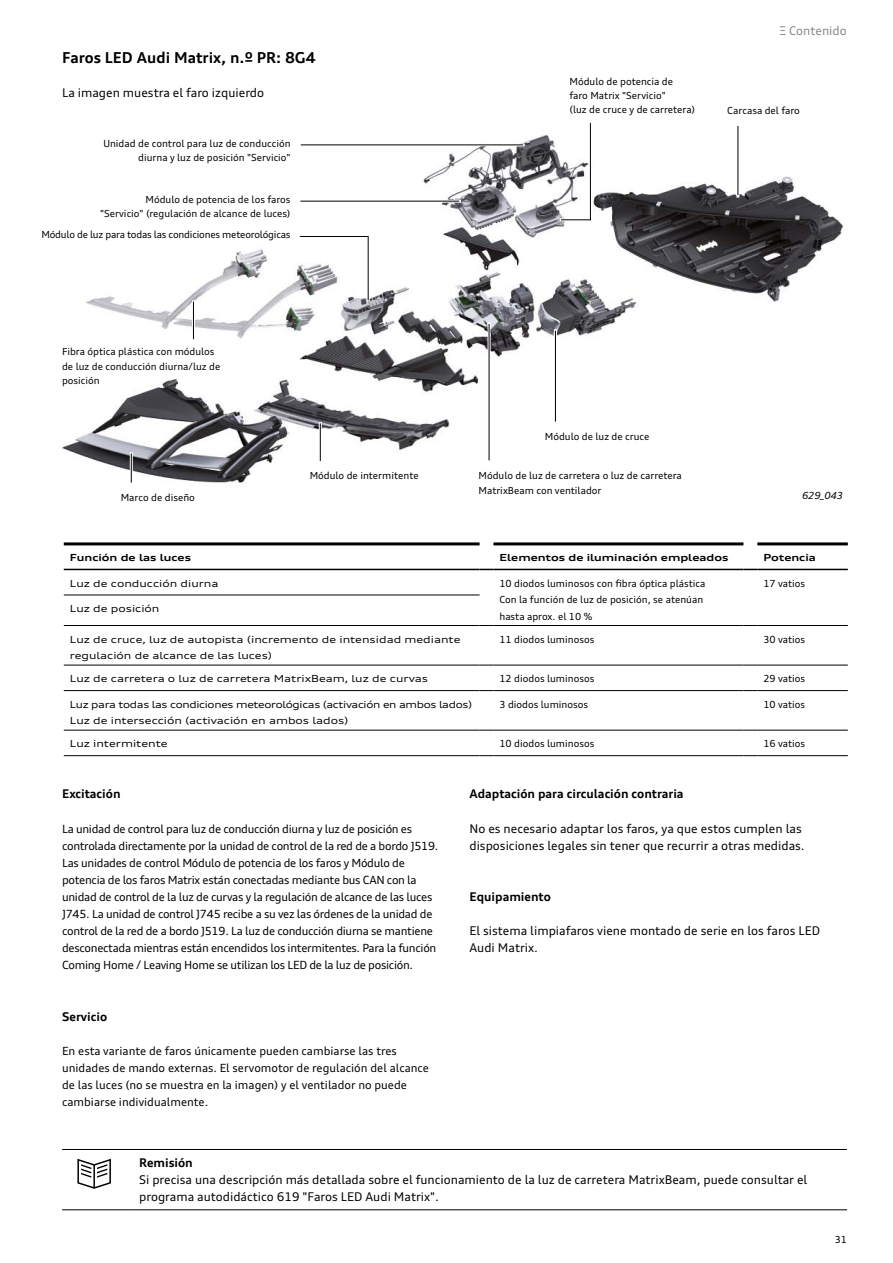
<style>
.page{position:relative;width:893px;height:1263px;background:#fff}
.page>*{position:absolute;margin:0;border:0;box-sizing:border-box;transform-origin:0 0}
.t1{font:700 15px "Audi Type";color:#000}
.t2{font:12px/17.1px "Audi Type";color:#000}
.t3{font:700 12px "Audi Type";color:#000}
.t4{font:12px "Audi Type";color:#878786}
.t5{font:11.25px/17.1px "Audi Type";letter-spacing:-.025em;color:#000}
.t6{font:11.25px/17.1px "Audi Type";color:#000}
.t7{font:9.75px/14.2px "Audi Type";color:#000}
.t8{font:expanded 9.75px/16.5px "Audi Type";color:#000}
.t9{font:expanded 9.75px/16.5px "Audi Type";letter-spacing:-.03em;color:#000;scale:.96 1}
.t10{font:700 expanded 9.75px "Audi Type";color:#000}
.t11{font:9.75px "Audi Type";letter-spacing:-.02em;color:#000}
.t12{font:italic 9.75px "Audi Type";color:#000}
</style>
<div class="page">
<img style="left:62px;top:134px;width:781px;height:350px">
<svg style="left:77px;top:1159px;width:34px;height:30px"></svg>
<hr style="left:299px;top:143px;width:226px;height:3px;background:#fff">
<hr style="left:301px;top:145px;width:222px;height:1px;background:#000">
<hr style="left:299px;top:200px;width:162px;height:3px;background:#fff">
<hr style="left:300px;top:201px;width:159px;height:1px;background:#000">
<svg style="left:296px;top:233px;width:75px;height:71px"></svg>
<hr style="left:192px;top:300px;width:3px;height:39px;background:#fff">
<hr style="left:193px;top:302px;width:1px;height:37px;background:#000">
<hr style="left:130px;top:452px;width:3px;height:32px;background:#fff">
<hr style="left:131px;top:453px;width:1px;height:30px;background:#000">
<hr style="left:319px;top:422px;width:3px;height:39px;background:#fff">
<hr style="left:320px;top:423px;width:1px;height:38px;background:#000">
<hr style="left:488px;top:322px;width:3px;height:139px;background:#fff">
<hr style="left:489px;top:324px;width:1px;height:136px;background:#000">
<hr style="left:554px;top:329px;width:3px;height:93px;background:#fff">
<hr style="left:555px;top:331px;width:1px;height:91px;background:#000">
<hr style="left:736px;top:124px;width:3px;height:74px;background:#fff">
<hr style="left:737px;top:126px;width:1px;height:69px;background:#000">
<svg style="left:557px;top:122px;width:36px;height:101px"></svg>
<hr style="left:64px;top:595px;width:416px;height:1px;background:#000">
<hr style="left:64px;top:625px;width:416px;height:1px;background:#000">
<svg style="left:480px;top:625px;width:13px;height:1px"></svg>
<hr style="left:493px;top:625px;width:250px;height:1px;background:#000">
<svg style="left:743px;top:625px;width:14px;height:1px"></svg>
<hr style="left:757px;top:625px;width:91px;height:1px;background:#000">
<hr style="left:64px;top:665px;width:416px;height:1px;background:#000">
<svg style="left:480px;top:665px;width:13px;height:1px"></svg>
<hr style="left:493px;top:665px;width:250px;height:1px;background:#000">
<svg style="left:743px;top:665px;width:14px;height:1px"></svg>
<hr style="left:757px;top:665px;width:91px;height:1px;background:#000">
<hr style="left:64px;top:690px;width:416px;height:1px;background:#000">
<svg style="left:480px;top:690px;width:13px;height:1px"></svg>
<hr style="left:493px;top:690px;width:250px;height:1px;background:#000">
<svg style="left:743px;top:690px;width:14px;height:1px"></svg>
<hr style="left:757px;top:690px;width:91px;height:1px;background:#000">
<hr style="left:64px;top:730px;width:416px;height:1px;background:#000">
<svg style="left:480px;top:730px;width:13px;height:1px"></svg>
<hr style="left:493px;top:730px;width:250px;height:1px;background:#000">
<svg style="left:743px;top:730px;width:14px;height:1px"></svg>
<hr style="left:757px;top:730px;width:91px;height:1px;background:#000">
<hr style="left:64px;top:755px;width:416px;height:1px;background:#000">
<svg style="left:480px;top:755px;width:13px;height:1px"></svg>
<hr style="left:493px;top:755px;width:250px;height:1px;background:#000">
<svg style="left:743px;top:755px;width:14px;height:1px"></svg>
<hr style="left:757px;top:755px;width:91px;height:1px;background:#000">
<hr style="left:64px;top:542px;width:416px;height:3px;background:#000">
<hr style="left:64px;top:569px;width:416px;height:1px;background:#000">
<svg style="left:480px;top:569px;width:13px;height:1px"></svg>
<hr style="left:493px;top:542px;width:250px;height:3px;background:#000">
<hr style="left:493px;top:569px;width:250px;height:1px;background:#000">
<svg style="left:743px;top:569px;width:14px;height:1px"></svg>
<hr style="left:757px;top:542px;width:91px;height:3px;background:#000">
<hr style="left:757px;top:569px;width:91px;height:1px;background:#000">
<hr style="left:62px;top:1149px;width:73px;height:1px;background:#000">
<hr style="left:62px;top:1209px;width:73px;height:1px;background:#000">
<hr style="left:135px;top:1149px;width:712px;height:1px;background:#000">
<hr style="left:135px;top:1209px;width:712px;height:1px;background:#000">
<h1 class="t1" style="left:62px;top:48px;width:255px">Faros LED Audi Matrix, n.º PR: 8G4</h1>
<p class="t2" style="left:62px;top:84px;width:204px">La imagen muestra el faro izquierdo</p>
<p class="t7" style="left:103px;top:136px;width:189px;text-align:right">Unidad de control para luz de conducción diurna y luz de posición "Servicio"</p>
<p class="t7" style="left:100px;top:192px;width:192px;text-align:right">Módulo de potencia de los faros "Servicio" (regulación de alcance de luces)</p>
<p class="t11" style="left:41px;top:229px;width:251px">Módulo de luz para todas las condiciones meteorológicas</p>
<p class="t7" style="left:569px;top:74px;width:127px">Módulo de potencia de<br>faro Matrix "Servicio"<br>(luz de cruce y de carretera)</p>
<p class="t4" style="left:779px;top:23px;width:69px">Ξ Contenido</p>
<p class="t7" style="left:727px;top:103px;width:74px">Carcasa del faro</p>
<p class="t7" style="left:62px;top:345px;width:160px">Fibra óptica plástica con módulos de luz de conducción diurna/luz de posición</p>
<p class="t7" style="left:121px;top:490px;width:76px">Marco de diseño</p>
<p class="t7" style="left:545px;top:429px;width:106px">Módulo de luz de cruce</p>
<p class="t7" style="left:310px;top:468px;width:111px">Módulo de intermitente</p>
<p class="t7" style="left:478px;top:468px;width:205px">Módulo de luz de carretera o luz de carretera<br>MatrixBeam con ventilador</p>
<p class="t12" style="left:802px;top:490px;width:42px">629_043</p>
<p class="t10" style="left:70px;top:551px;width:123px">Función de las luces</p>
<p class="t10" style="left:499px;top:551px;width:230px">Elementos de iluminación empleados</p>
<p class="t10" style="left:763px;top:551px;width:54px">Potencia</p>
<p class="t8" style="left:70px;top:575px;width:150px">Luz de conducción diurna</p>
<p class="t7" style="left:499px;top:575px;width:208px;line-height:16.5px">10 diodos luminosos con fibra óptica plástica<br>Con la función de luz de posición, se atenúan hasta aprox. el 10 %</p>
<p class="t7" style="left:763px;top:576px;width:43px">17 vatios</p>
<p class="t8" style="left:70px;top:600px;width:91px">Luz de posición</p>
<p class="t8" style="left:70px;top:631px;width:392px">Luz de cruce, luz de autopista (incremento de intensidad mediante regulación de alcance de las luces)</p>
<p class="t7" style="left:499px;top:632px;width:96px">11 diodos luminosos</p>
<p class="t7" style="left:763px;top:632px;width:43px">30 vatios</p>
<p class="t8" style="left:70px;top:670px;width:360px">Luz de carretera o luz de carretera MatrixBeam, luz de curvas</p>
<p class="t7" style="left:499px;top:671px;width:96px">12 diodos luminosos</p>
<p class="t7" style="left:763px;top:671px;width:43px">29 vatios</p>
<p class="t9" style="left:70px;top:696px;width:421px">Luz para todas las condiciones meteorológicas (activación en ambos lados)<br>Luz de intersección (activación en ambos lados)</p>
<p class="t7" style="left:499px;top:697px;width:90px">3 diodos luminosos</p>
<p class="t7" style="left:763px;top:697px;width:43px">10 vatios</p>
<p class="t8" style="left:70px;top:735px;width:99px">Luz intermitente</p>
<p class="t7" style="left:499px;top:736px;width:96px">10 diodos luminosos</p>
<p class="t7" style="left:763px;top:736px;width:43px">16 vatios</p>
<p class="t3" style="left:62px;top:787px;width:60px">Excitación</p>
<p class="t5" style="left:62px;top:820px;width:378px">La unidad de control para luz de conducción diurna y luz de posición es controlada directamente por la unidad de control de la red de a bordo J519.<br>Las unidades de control Módulo de potencia de los faros y Módulo de potencia de los faros Matrix están conectadas mediante bus CAN con la unidad de control de la luz de curvas y la regulación de alcance de las luces J745. La unidad de control J745 recibe a su vez las órdenes de la unidad de control de la red de a bordo J519. La luz de conducción diurna se mantiene desconectada mientras están encendidos los intermitentes. Para la función Coming Home / Leaving Home se utilizan los LED de la luz de posición.</p>
<p class="t3" style="left:62px;top:1009px;width:47px">Servicio</p>
<p class="t6" style="left:62px;top:1042px;width:368px">En esta variante de faros únicamente pueden cambiarse las tres unidades de mando externas. El servomotor de regulación del alcance de las luces (no se muestra en la imagen) y el ventilador no puede cambiarse individualmente.</p>
<p class="t3" style="left:469px;top:787px;width:216px">Adaptación para circulación contraria</p>
<p class="t2" style="left:469px;top:820px;width:337px">No es necesario adaptar los faros, ya que estos cumplen las disposiciones legales sin tener que recurrir a otras medidas.</p>
<p class="t3" style="left:469px;top:889px;width:83px">Equipamiento</p>
<p class="t2" style="left:469px;top:922px;width:352px">El sistema limpiafaros viene montado de serie en los faros LED<br>Audi Matrix.</p>
<p class="t3" style="left:139px;top:1155px;width:55px">Remisión</p>
<p class="t2" style="left:139px;top:1171px;width:670px">Si precisa una descripción más detallada sobre el funcionamiento de la luz de carretera MatrixBeam, puede consultar el programa autodidáctico 619 "Faros LED Audi Matrix".</p>
<p class="t7" style="left:835px;top:1232px;width:14px">31</p>
</div>
